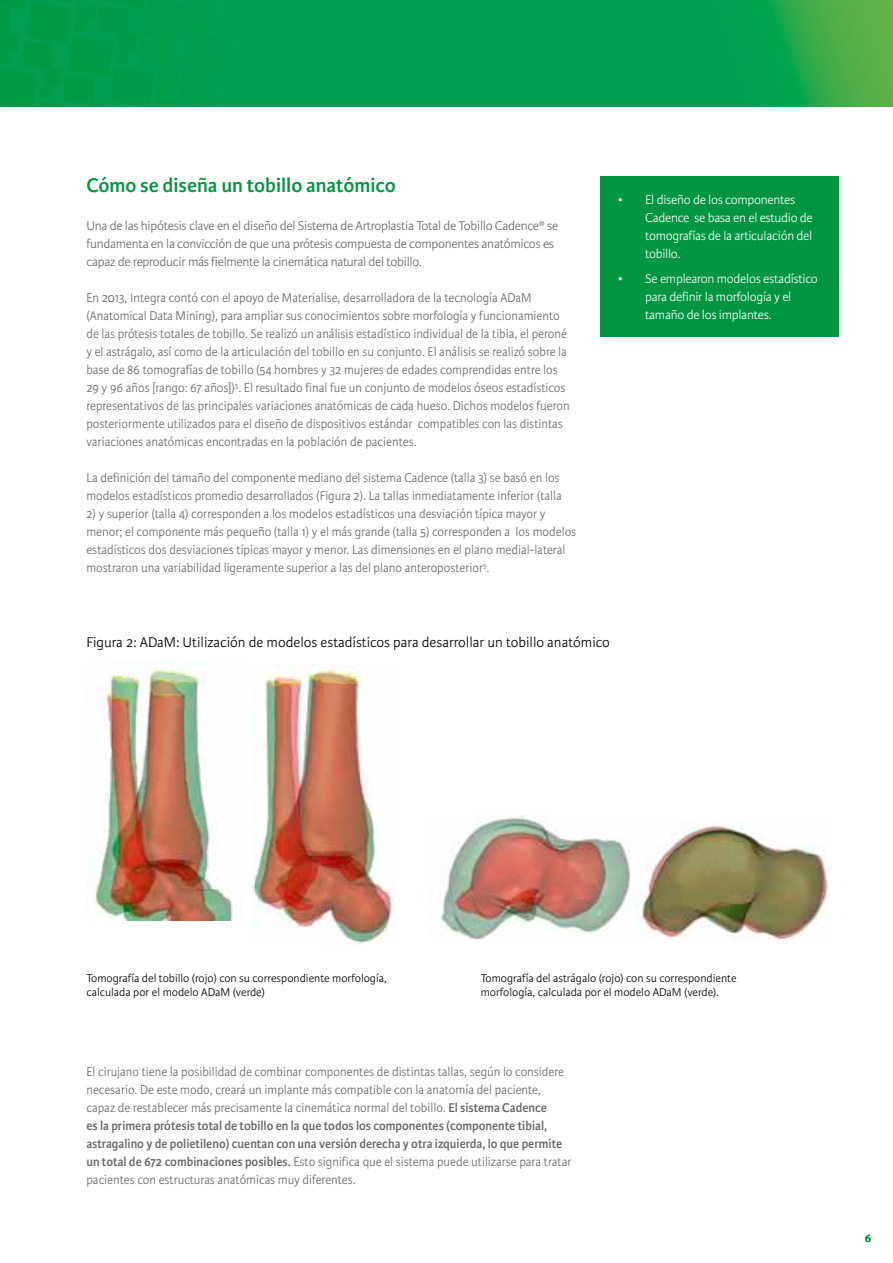
<style>
.page{position:relative;width:893px;height:1263px;background:#fff}
.page>*{position:absolute;margin:0;border:0;box-sizing:border-box;transform-origin:0 0}
.t1{font:600 21px "Karmina Sans";color:#009540}
.t2{font:300 15px "Karmina Sans";color:#000}
.t3{font:300 13.5px/18px "Karmina Sans";color:#68666c;scale:.95 1}
.t4{font:300 13.5px/18px "Karmina Sans";letter-spacing:-.02em;color:#68666c}
.t5{font:300 13.5px/18px "Karmina Sans";letter-spacing:-.02em;color:#fff}
.t6{font:300 12px/14.4px "Karmina Sans";color:#000}
.t7{font:600 12px "Karmina Sans";color:#009540}
.s1{font-weight:600}
</style>
<div class="page">
<img style="left:0;top:0;width:893px;height:106px">
<img style="left:439px;top:815px;width:192px;height:125px">
<img style="left:634px;top:820px;width:194px;height:120px">
<img style="left:86px;top:661px;width:147px;height:259px">
<img style="left:253px;top:664px;width:143px;height:281px">
<div style="left:600px;top:176px;width:239px;height:161px;background:#009540"></div>
<h1 class="t1" style="left:86px;top:173px;width:311px">Cómo se diseña un tobillo anatómico</h1>
<p class="t4" style="left:86px;top:217px;width:473px">Una de las hipótesis clave en el diseño del Sistema de Artroplastia Total de Tobillo Cadence® se fundamenta en la convicción de que una prótesis compuesta de componentes anatómicos es capaz de reproducir más fielmente la cinemática natural del tobillo.</p>
<p class="t3" style="left:86px;top:289px;width:510px">En 2013, Integra contó con el apoyo de Materialise, desarrolladora de la tecnología ADaM (Anatomical Data Mining), para ampliar sus conocimientos sobre morfología y funcionamiento de las prótesis totales de tobillo. Se realizó un análisis estadístico individual de la tibia, el peroné y el astrágalo, así como de la articulación del tobillo en su conjunto. El análisis se realizó sobre la base de 86 tomografías de tobillo (54 hombres y 32 mujeres de edades comprendidas entre los 29 y 96 años [rango: 67 años])<sup>5</sup>. El resultado final fue un conjunto de modelos óseos estadísticos representativos de las principales variaciones anatómicas de cada hueso. Dichos modelos fueron posteriormente utilizados para el diseño de dispositivos estándar compatibles con las distintas variaciones anatómicas encontradas en la población de pacientes.</p>
<p class="t3" style="left:86px;top:469px;width:502px">La definición del tamaño del componente mediano del sistema Cadence (talla 3) se basó en los modelos estadísticos promedio desarrollados (Figura 2). La tallas inmediatamente inferior (talla</p>
<p class="t3" style="left:86px;top:505px;width:517px">2) y superior (talla 4) corresponden a los modelos estadísticos una desviación típica mayor y menor; el componente más pequeño (talla 1) y el más grande (talla 5) corresponden a los modelos estadísticos dos desviaciones típicas mayor y menor. Las dimensiones en el plano medial-lateral mostraron una variabilidad ligeramente superior a las del plano anteroposterior<sup>5</sup>.</p>
<p class="t5" style="left:645px;top:191px;width:169px;text-indent:-27px">• El diseño de los componentes<br>Cadence se basa en el estudio de tomografías de la articulación del tobillo.</p>
<p class="t5" style="left:645px;top:270px;width:174px;text-indent:-27px">• Se emplearon modelos estadístico para definir la morfología y el tamaño de los implantes.</p>
<p class="t2" style="left:86px;top:634px;width:525px">Figura 2: ADaM: Utilización de modelos estadísticos para desarrollar un tobillo anatómico</p>
<p class="t6" style="left:86px;top:971px;width:302px">Tomografía del tobillo (rojo) con su correspondiente morfología, calculada por el modelo ADaM (verde)</p>
<p class="t6" style="left:481px;top:971px;width:257px">Tomografía del astrágalo (rojo) con su correspondiente morfología, calculada por el modelo ADaM (verde).</p>
<p class="t3" style="left:86px;top:1063px;width:512px">El cirujano tiene la posibilidad de combinar componentes de distintas tallas, según lo considere necesario. De este modo, creará un implante más compatible con la anatomía del paciente, capaz de restablecer más precisamente la cinemática normal del tobillo. <span class="s1">El sistema Cadence<br>es la primera prótesis total de tobillo en la que todos los componentes (componente tibial, astragalino y de polietileno) cuentan con una versión derecha y otra izquierda, lo que permite un total de 672 combinaciones posibles.</span> Esto significa que el sistema puede utilizarse para tratar pacientes con estructuras anatómicas muy diferentes.</p>
<p class="t7" style="left:865px;top:1231px;width:8px">6</p>
</div>
